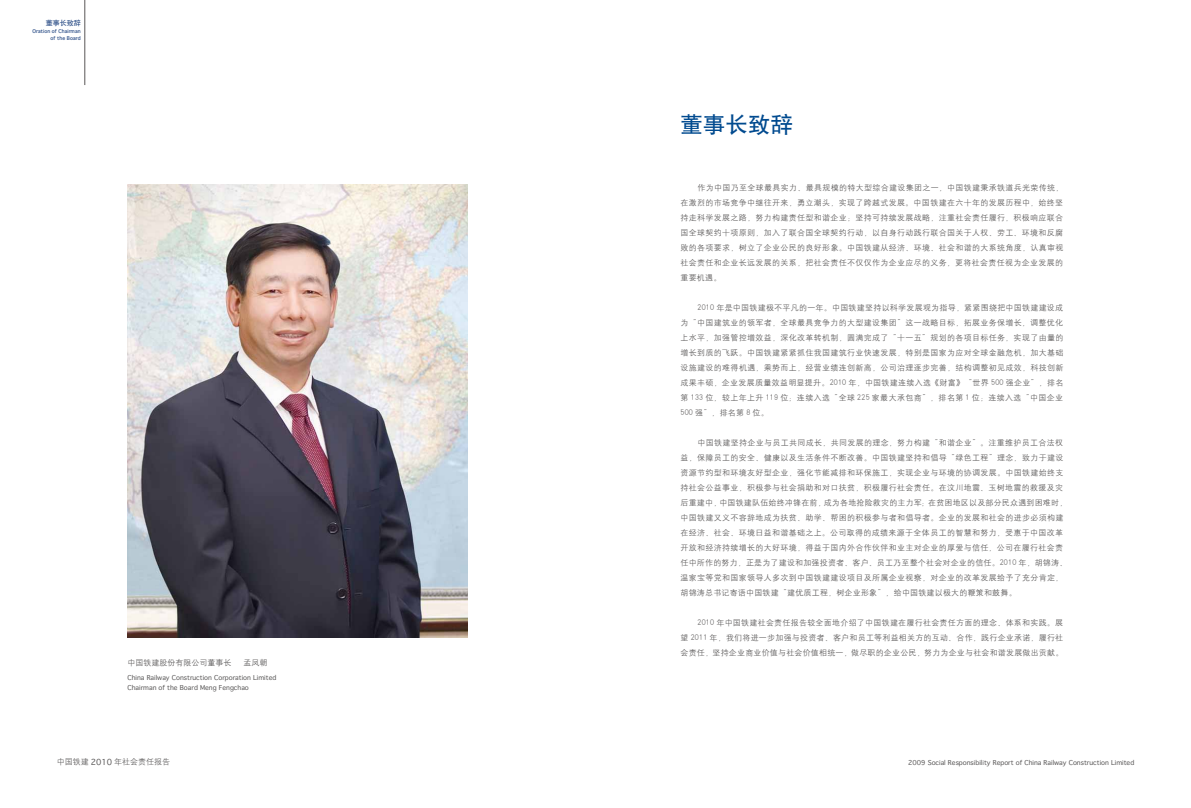
<style>
.page{position:relative;width:1191px;height:808px;background:#fff}
.page>*{position:absolute;margin:0;border:0;box-sizing:border-box;transform-origin:0 0}
.t1{font:22px "H Yb 1 gj";letter-spacing:.025em;color:#004a8f}
.t2{font:8px/15px "H Yg 2 gj";letter-spacing:.04em;color:#595757;text-align:justify}
.t3{font:8px "H Yg 2 gj";color:#595757}
.t4{font:7px "H Yb 1 gj";color:#284b85}
.t5{font:6.5px/10px "Thonburi";color:#595757}
.t6{font:700 5px/6.5px "Thonburi";color:#284b85;text-align:right}
.s1{font-family:"Thonburi"}
</style>
<div class="page">
<img style="left:128px;top:184px;width:340px;height:454px">
<hr style="left:85px;top:0;width:1px;height:85px;background:#595757">
<p class="t4" style="left:46px;top:20px;width:36px">董事长致辞</p>
<p class="t6" style="left:33px;top:28px;width:50px">Oration of Chairman of the Board</p>
<p class="t3" style="left:128px;top:659px;width:105px">中国铁建股份有限公司董事长</p>
<p class="t2" style="left:244px;top:655px;width:25px">孟凤朝</p>
<p class="t5" style="left:128px;top:672px;width:150px">China Railway Construction Corporation Limited<br>Chairman of the Board Meng Fengchao</p>
<h1 class="t1" style="left:680px;top:113px;width:114px">董事长致辞</h1>
<p class="t2" style="left:680px;top:180px;width:384px;text-indent:17px">作为中国乃至全球最具实力、最具规模的特大型综合建设集团之一，中国铁建秉承铁道兵光荣传统，在激烈的市场竞争中继往开来，勇立潮头，实现了跨越式发展。中国铁建在六十年的发展历程中，始终坚持走科学发展之路，努力构建责任型和谐企业；坚持可持续发展战略，注重社会责任履行，积极响应联合国全球契约十项原则，加入了联合国全球契约行动，以自身行动践行联合国关于人权、劳工、环境和反腐败的各项要求，树立了企业公民的良好形象。中国铁建从经济、环境、社会和谐的大系统角度，认真审视社会责任和企业长远发展的关系，把社会责任不仅仅作为企业应尽的义务，更将社会责任视为企业发展的重要机遇。</p>
<p class="t2" style="left:680px;top:300px;width:384px;text-indent:17px">2010 年是中国铁建极不平凡的一年。中国铁建坚持以科学发展观为指导，紧紧围绕把中国铁建建设成为“中国建筑业的领军者，全球最具竞争力的大型建设集团”这一战略目标，拓展业务保增长，调整优化上水平，加强管控增效益，深化改革转机制，圆满完成了“十一五”规划的各项目标任务，实现了由量的增长到质的飞跃。中国铁建紧紧抓住我国建筑行业快速发展，特别是国家为应对全球金融危机，加大基础设施建设的难得机遇，乘势而上，经营业绩连创新高，公司治理逐步完善，结构调整初见成效，科技创新成果丰硕，企业发展质量效益明显提升。2010 年，中国铁建连续入选《财富》“世界 500 强企业”，排名第 133 位，较上年上升 119 位；连续入选“全球 225 家最大承包商”，排名第 1 位；连续入选“中国企业500 强”，排名第 8 位。</p>
<p class="t2" style="left:680px;top:435px;width:388px;text-align:left;text-indent:17px">中国铁建坚持企业与员工共同成长，共同发展的理念，努力构建“和谐企业”。注重维护员工合法权益，保障员工的安全、健康以及生活条件不断改善。中国铁建坚持和倡导“绿色工程”理念，致力于建设资源节约型和环境友好型企业，强化节能减排和环保施工，实现企业与环境的协调发展。中国铁建始终支持社会公益事业，积极参与社会捐助和对口扶贫，积极履行社会责任。在汶川地震、玉树地震的救援及灾后重建中，中国铁建队伍始终冲锋在前，成为各地抢险救灾的主力军；在贫困地区以及部分民众遇到困难时，中国铁建又义不容辞地成为扶贫、助学、帮困的积极参与者和倡导者。企业的发展和社会的进步必须构建在经济、社会、环境日益和谐基础之上。公司取得的成绩来源于全体员工的智慧和努力，受惠于中国改革开放和经济持续增长的大好环境，得益于国内外合作伙伴和业主对企业的厚爱与信任，公司在履行社会责任中所作的努力，正是为了建设和加强投资者、客户、员工乃至整个社会对企业的信任。2010 年，胡锦涛、温家宝等党和国家领导人多次到中国铁建建设项目及所属企业视察，对企业的改革发展给予了充分肯定，胡锦涛总书记寄语中国铁建“建优质工程，树企业形象”，给中国铁建以极大的鞭策和鼓舞。</p>
<p class="t2" style="left:680px;top:615px;width:384px;text-indent:17px">2010 年中国铁建社会责任报告较全面地介绍了中国铁建在履行社会责任方面的理念、体系和实践。展望 2011 年，我们将进一步加强与投资者、客户和员工等利益相关方的互动、合作，践行企业承诺，履行社会责任，坚持企业商业价值与社会价值相统一，做尽职的企业公民，努力为企业与社会和谐发展做出贡献。</p>
<p class="t3" style="left:57px;top:758px;width:115px">中国铁建 <span class="s1">2010</span> 年社会责任报告</p>
<p class="t5" style="left:908px;top:757px;width:227px">2009 Social Responsibility Report of China Railway Construction Limited</p>
</div>
